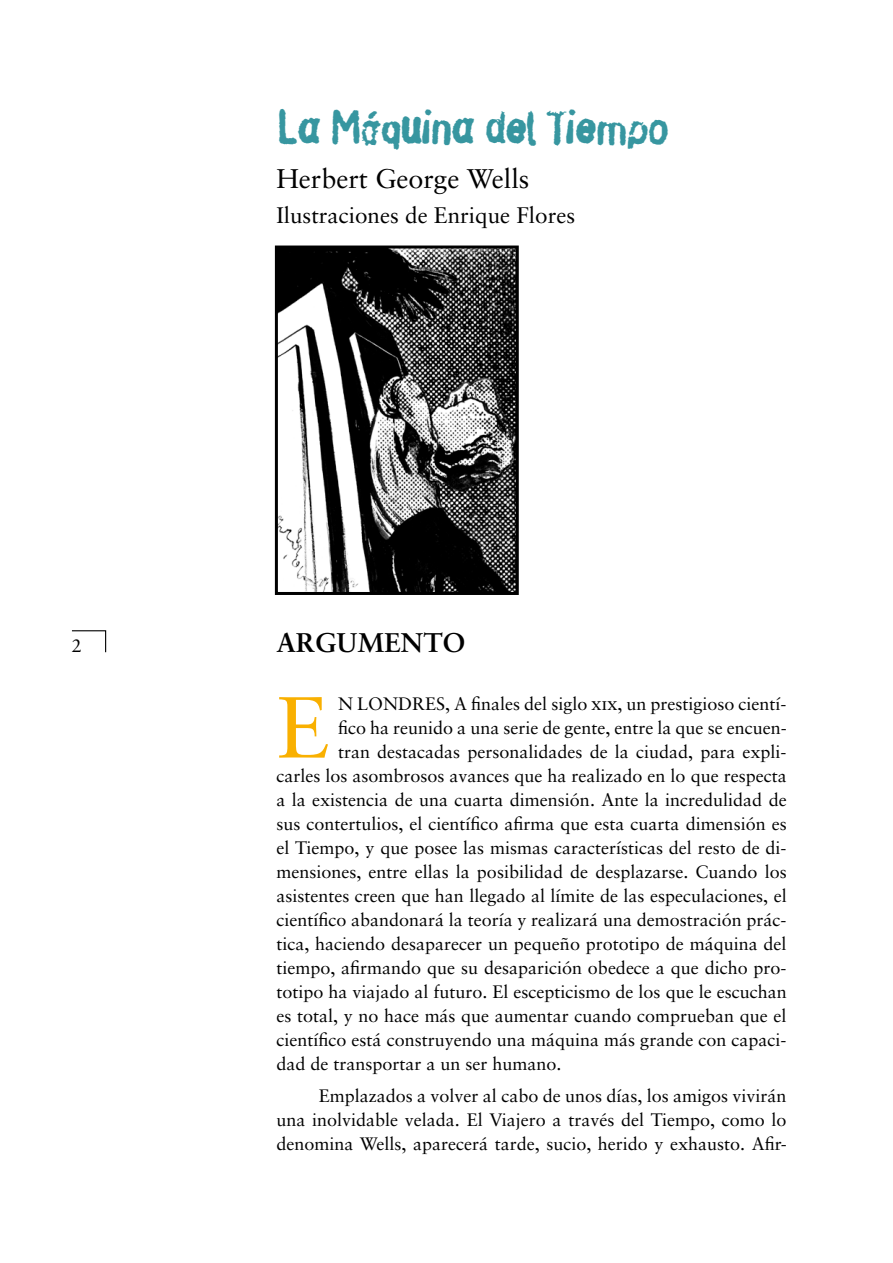
<style>
.page{position:relative;width:893px;height:1263px;background:#fff}
.page>*{position:absolute;margin:0;border:0;box-sizing:border-box;transform-origin:0 0}
.t1{font:86.7px "Sabon";color:#f9b000}
.t2{font:45px "Stamp Gothic";letter-spacing:-.095em;color:#3796a0}
.t3{font:27px "Sabon";color:#000}
.t4{font:700 27px "Sabon";color:#000}
.t5{font:22.5px "Sabon";color:#000}
.t6{font:18px/24px "Sabon";color:#000;text-align:justify}
.s1{font-family:"Sabon Roman SC"}
</style>
<div class="page">
<img style="left:279px;top:249px;width:236px;height:342px">
<div style="left:275px;top:245px;width:244px;height:350px;border:3px solid #000"></div>
<svg style="left:72px;top:630px;width:35px;height:23px"></svg>
<p class="t6" style="left:72px;top:634px;width:12px">2</p>
<h2 class="t2" style="left:276px;top:98px;width:396px">La Máquina del Tiempo</h2>
<h3 class="t3" style="left:276px;top:162px;width:255px">Herbert George Wells</h3>
<p class="t5" style="left:276px;top:202px;width:300px">Ilustraciones de Enrique Flores</p>
<h3 class="t4" style="left:276px;top:625px;width:190px">ARGUMENTO</h3>
<h1 class="t1" style="left:276px;top:676px;width:55px">E</h1>
<p class="t6" style="left:338px;top:691px;width:450px">n Lond res , a finales del siglo <span class="s1">xix</span>, un prestigioso cientí-</p>
<p class="t6" style="left:338px;top:715px;width:450px">fico ha reunido a una serie de gente, entre la que se encuen-</p>
<p class="t6" style="left:338px;top:739px;width:450px">tran destacadas personalidades de la ciudad, para expli-</p>
<p class="t6" style="left:276px;top:763px;width:512px">carles los asombrosos avances que ha realizado en lo que respecta</p>
<p class="t6" style="left:276px;top:787px;width:512px">a la existencia de una cuarta dimensión. Ante la incredulidad de</p>
<p class="t6" style="left:276px;top:811px;width:512px">sus contertulios, el científico afirma que esta cuarta dimensión es</p>
<p class="t6" style="left:276px;top:835px;width:512px">el Tiempo, y que posee las mismas características del resto de di-</p>
<p class="t6" style="left:276px;top:859px;width:512px">mensiones, entre ellas la posibilidad de desplazarse. Cuando los</p>
<p class="t6" style="left:276px;top:883px;width:512px">asistentes creen que han llegado al límite de las especulaciones, el</p>
<p class="t6" style="left:276px;top:907px;width:512px">científico abandonará la teoría y realizará una demostración prác-</p>
<p class="t6" style="left:276px;top:931px;width:512px">tica, haciendo desaparecer un pequeño prototipo de máquina del</p>
<p class="t6" style="left:276px;top:955px;width:512px">tiempo, afirmando que su desaparición obedece a que dicho pro-</p>
<p class="t6" style="left:276px;top:979px;width:512px">totipo ha viajado al futuro. El escepticismo de los que le escuchan</p>
<p class="t6" style="left:276px;top:1003px;width:512px">es total, y no hace más que aumentar cuando comprueban que el</p>
<p class="t6" style="left:276px;top:1027px;width:512px">científico está construyendo una máquina más grande con capaci-</p>
<p class="t6" style="left:276px;top:1051px;width:287px">dad de transportar a un ser humano.</p>
<p class="t6" style="left:276px;top:1084px;width:512px;text-indent:43px">Emplazados a volver al cabo de unos días, los amigos vivirán una inolvidable velada. El Viajero a través del Tiempo, como lo denomina Wells, aparecerá tarde, sucio, herido y exhausto. Afir-</p>
</div>
